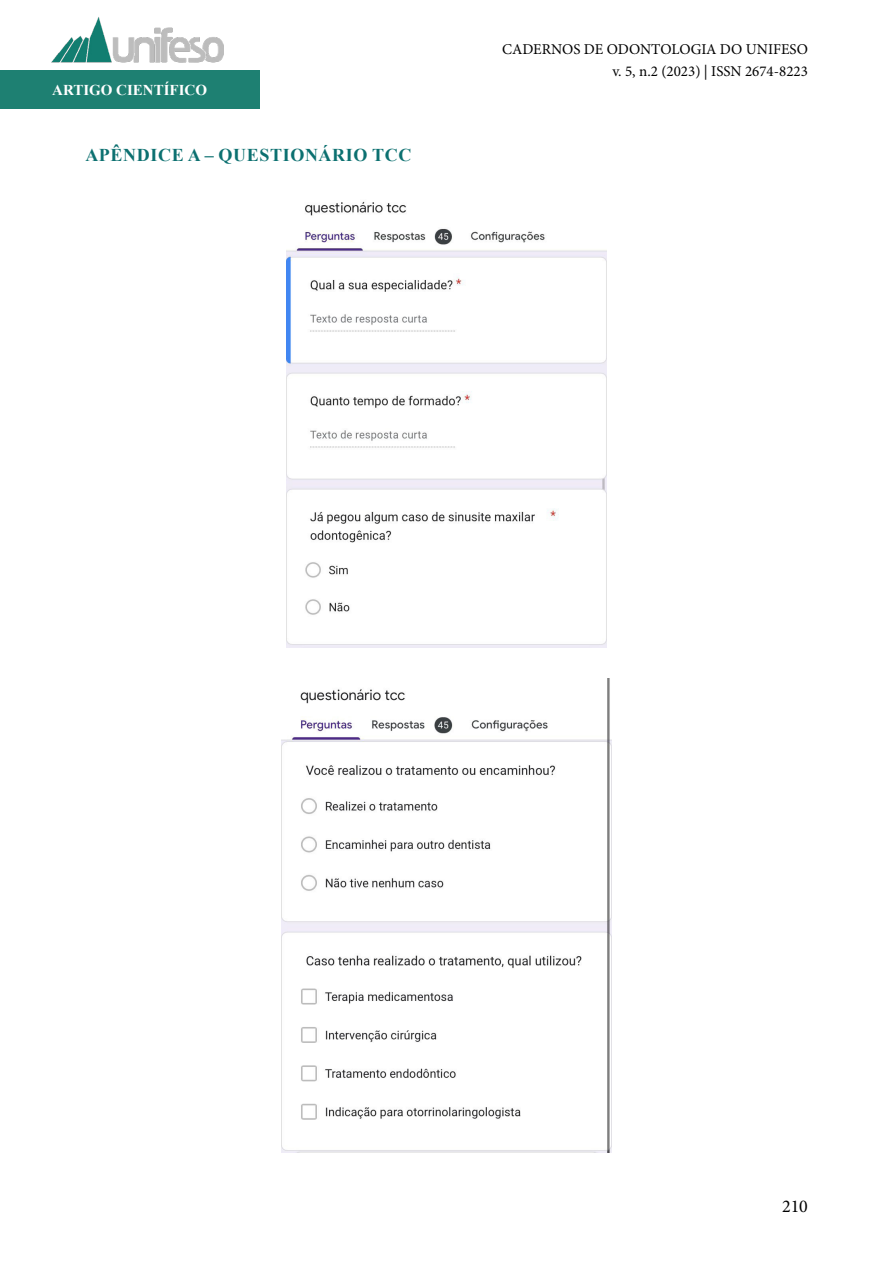
<style>
.page{position:relative;width:893px;height:1263px;background:#fff}
.page>*{position:absolute;margin:0;border:0;box-sizing:border-box;transform-origin:0 0}
.t1{font:700 18px "Times New Roman";letter-spacing:.035em;color:#0c7070}
.t2{font:18px "Minion Pro";color:#000}
.t3{font:15px/22.5px "Minion Pro";color:#000;text-align:right}
.t4{font:700 15px "Times New Roman";color:#fff}
</style>
<div class="page">
<div style="left:0;top:71px;width:259px;height:38px;background:#1e8072"></div>
<img style="left:51px;top:17px;width:173px;height:54px">
<img style="left:287px;top:201px;width:319px;height:446px">
<img style="left:281px;top:679px;width:331px;height:473px">
<p class="t4" style="left:52px;top:79px;width:156px">ARTIGO CIENTÍFICO</p>
<p class="t1" style="left:85px;top:142px;width:328px">APÊNDICE A – QUESTIONÁRIO TCC</p>
<p class="t3" style="left:502px;top:38px;width:307px">CADERNOS DE ODONTOLOGIA DO UNIFESO v. 5, n.2 (2023) | ISSN 2674-8223</p>
<p class="t2" style="left:782px;top:1194px;width:27px">210</p>
</div>
